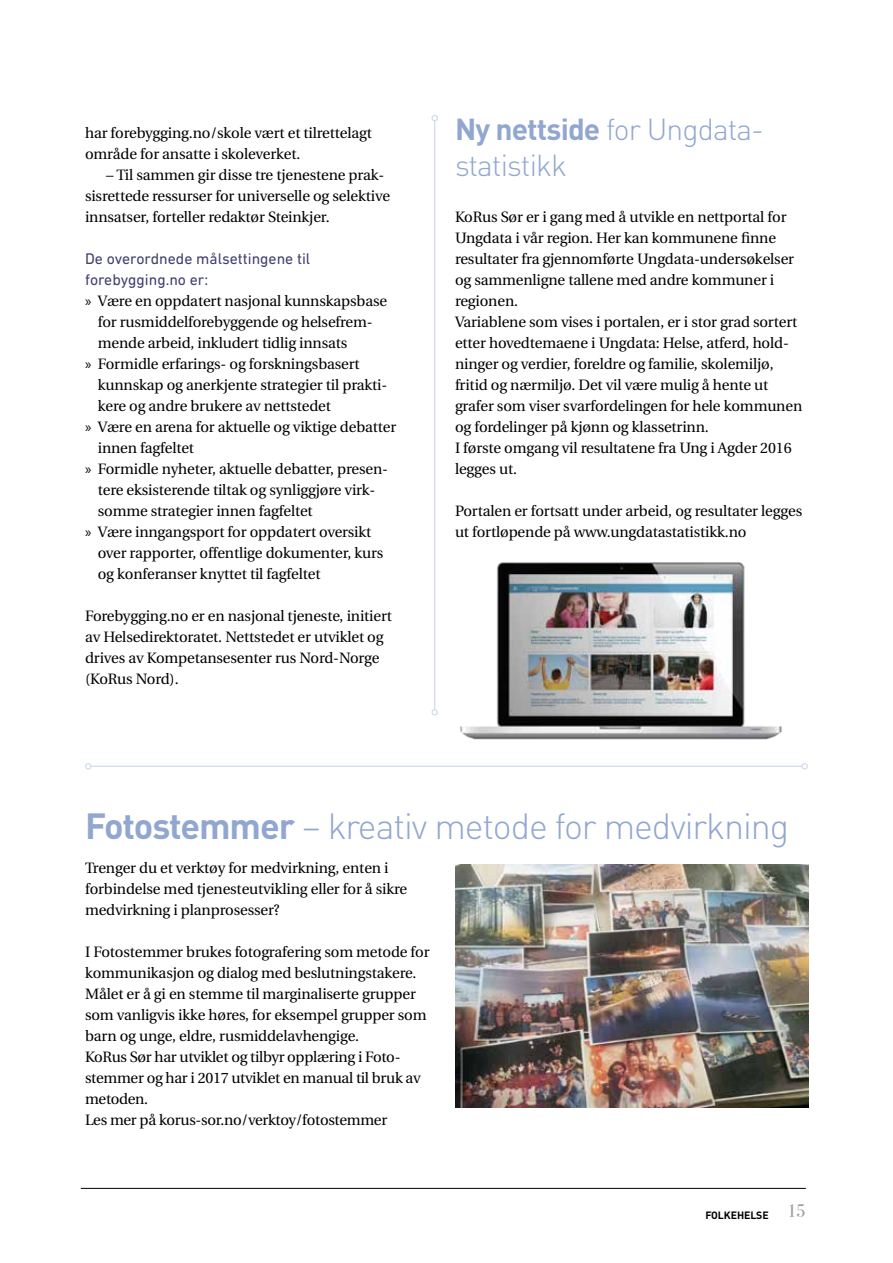
<style>
.page{position:relative;width:893px;height:1263px;background:#fff}
.page>*{position:absolute;margin:0;border:0;box-sizing:border-box;transform-origin:0 0}
.t1{font:36px "DIN Light Alternate";letter-spacing:-.03em;color:#91a7d0}
.t2{font:30px/36px "DIN Light Alternate";letter-spacing:-.03em;color:#91a7d0}
.t3{font:15.75px/21px "DIN Next LT Pro";color:#413f6f}
.t4{font:15px/21px "Utopia";letter-spacing:-.01em;color:#000}
.t5{font:10.5px "DIN Bold Alternate";letter-spacing:-.01em;color:#000}
.s1{font-family:"Myriad Pro"}
.s2{font-family:"DIN";font-weight:700}
</style>
<div class="page">
<img style="left:455px;top:864px;width:353px;height:243px">
<img style="left:460px;top:562px;width:322px;height:178px">
<hr style="left:434px;top:121px;width:1px;height:589px;background:#91a7d0">
<div style="left:431px;top:115px;width:7px;height:6px;border:1px solid #91a7d0;border-radius:50%"></div>
<div style="left:431px;top:709px;width:7px;height:7px;border:1px solid #91a7d0;border-radius:50%"></div>
<hr style="left:91px;top:766px;width:711px;height:1px;background:#91a7d0">
<div style="left:85px;top:763px;width:7px;height:7px;border:1px solid #91a7d0;border-radius:50%"></div>
<div style="left:801px;top:763px;width:7px;height:7px;border:1px solid #91a7d0;border-radius:50%"></div>
<hr style="left:81px;top:1188px;width:725px;height:1px;background:#000">
<p class="t4" style="left:85px;top:123px;width:288px">har forebygging.no/skole vært et tilrettelagt område for ansatte i skoleverket.</p>
<p class="t4" style="left:85px;top:165px;width:306px;text-indent:21px">– Til sammen gir disse tre tjenestene prak&shy;sisrettede ressurser for universelle og selektive innsatser, forteller redaktør Steinkjer.</p>
<p class="t3" style="left:85px;top:248px;width:227px">De overordnede målsettingene til forebygging.no er:</p>
<p class="t4" style="left:85px;top:291px;width:304px"><span class="s1">»</span> Være en oppdatert nasjonal kunnskapsbase</p>
<p class="t4" style="left:98px;top:312px;width:276px">for rusmiddelforebyggende og helsefrem-</p>
<p class="t4" style="left:98px;top:333px;width:251px">mende arbeid, inkludert tidlig innsats</p>
<p class="t4" style="left:85px;top:354px;width:276px"><span class="s1">»</span> Formidle erfarings- og forskningsbasert</p>
<p class="t4" style="left:98px;top:375px;width:291px">kunnskap og anerkjente strategier til prakti-</p>
<p class="t4" style="left:98px;top:396px;width:235px">kere og andre brukere av nettstedet</p>
<p class="t4" style="left:85px;top:417px;width:313px"><span class="s1">»</span> Være en arena for aktuelle og viktige debatter</p>
<p class="t4" style="left:98px;top:438px;width:98px">innen fagfeltet</p>
<p class="t4" style="left:85px;top:459px;width:305px"><span class="s1">»</span> Formidle nyheter, aktuelle debatter, presen-</p>
<p class="t4" style="left:98px;top:480px;width:279px">tere eksisterende tiltak og synliggjøre virk-</p>
<p class="t4" style="left:98px;top:501px;width:216px">somme strategier innen fagfeltet</p>
<p class="t4" style="left:85px;top:522px;width:288px"><span class="s1">»</span> Være inngangsport for oppdatert oversikt</p>
<p class="t4" style="left:98px;top:543px;width:287px">over rapporter, offentlige dokumenter, kurs</p>
<p class="t4" style="left:98px;top:564px;width:224px">og konferanser knyttet til fagfeltet</p>
<p class="t4" style="left:85px;top:606px;width:308px">Forebygging.no er en nasjonal tjeneste, initiert av Helsedirektoratet. Nettstedet er utviklet og drives av Kompetansesenter rus Nord-Norge (KoRus Nord).</p>
<h2 class="t2" style="left:455px;top:111px;width:311px"><span class="s2">Ny nettside</span> for Ungdata&shy;statistikk</h2>
<p class="t4" style="left:455px;top:207px;width:349px">KoRus Sør er i gang med å utvikle en nettportal for Ungdata i vår region. Her kan kommunene finne resultater fra gjennomførte Ungdata-undersøkelser og sammenligne tallene med andre kommuner i regionen.<br>Variablene som vises i portalen, er i stor grad sortert etter hovedtemaene i Ungdata: Helse, atferd, hold&shy;ninger og verdier, foreldre og familie, skolemiljø, fritid og nærmiljø. Det vil være mulig å hente ut grafer som viser svarfordelingen for hele kommunen og fordelinger på kjønn og klassetrinn.<br>I første omgang vil resultatene fra Ung i Agder 2016 legges ut.</p>
<p class="t4" style="left:455px;top:501px;width:349px">Portalen er fortsatt under arbeid, og resultater legges ut fortløpende på www.ungdatastatistikk.no</p>
<h1 class="t1" style="left:85px;top:803px;width:706px"><span class="s2">Fotostemmer</span> – kreativ metode for medvirkning</h1>
<p class="t4" style="left:85px;top:858px;width:324px">Trenger du et verktøy for medvirkning, enten i forbindelse med tjenesteutvikling eller for å sikre medvirkning i planprosesser?</p>
<p class="t4" style="left:85px;top:942px;width:346px">I Fotostemmer brukes fotografering som metode for kommunikasjon og dialog med beslutningstakere.<br>Målet er å gi en stemme til marginaliserte grupper som vanligvis ikke høres, for eksempel grupper som barn og unge, eldre, rusmiddelavhengige.<br>KoRus Sør har utviklet og tilbyr opplæring i Foto&shy;stemmer og har i 2017 utviklet en manual til bruk av metoden.<br>Les mer på korus-sor.no/verktoy/fotostemmer</p>
<p class="t5" style="left:705px;top:1209px;width:102px">FOLKEHELSE <sup>15</sup></p>
</div>
